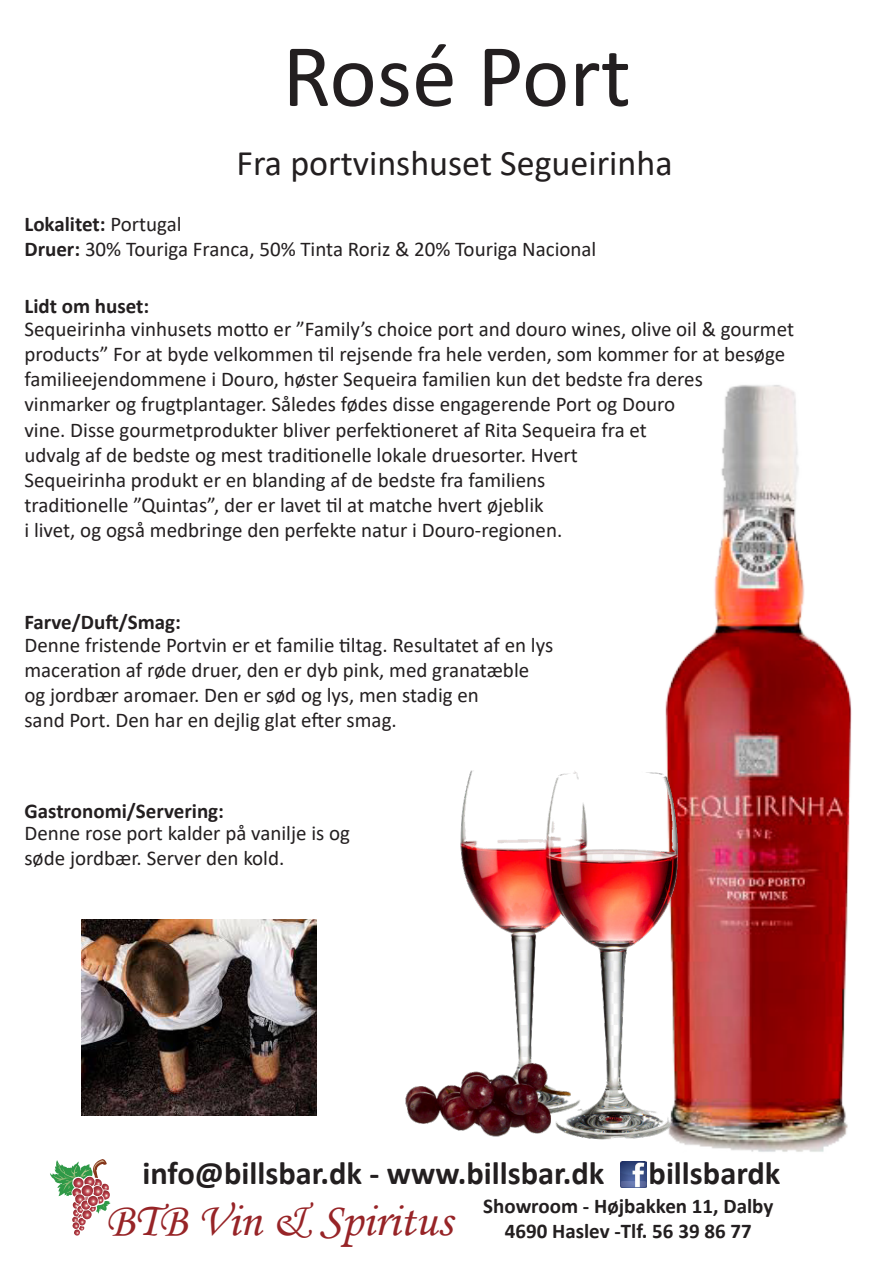
<style>
.page{position:relative;width:893px;height:1263px;background:#fff}
.page>*{position:absolute;margin:0;border:0;box-sizing:border-box;transform-origin:0 0}
.t1{font:90px "Calibri";color:#231f20}
.t2{font:47.7px "Monotype Corsiva";color:#972427}
.t3{font:36px "Calibri";color:#231f20}
.t4{font:700 32.4px "Calibri";color:#231f20}
.t5{font:21px "Calibri";color:#231f20}
.t6{font:700 21px/25.2px "Calibri";color:#231f20;text-align:center}
.s1{font-weight:400}
.s2{font-weight:700}
</style>
<div class="page">
<svg style="left:50px;top:1159px;width:61px;height:76px"></svg>
<img style="left:667px;top:385px;width:185px;height:767px">
<img style="left:405px;top:693px;width:290px;height:495px">
<img style="left:81px;top:920px;width:235px;height:195px">
<p class="t1" style="left:282px;top:13px;width:350px">Rosé Port</p>
<p class="t3" style="left:237px;top:138px;width:437px">Fra portvinshuset Segueirinha</p>
<p class="t6" style="left:24px;top:211px;width:159px">Lokalitet: <span class="s1">Portugal</span></p>
<p class="t5" style="left:24px;top:234px;width:573px"><span class="s2">Druer:</span> 30% Touriga Franca, 50% Tinta Roriz &amp; 20% Touriga Nacional</p>
<p class="t6" style="left:24px;top:294px;width:126px">Lidt om huset:</p>
<p class="t5" style="left:24px;top:314px;width:771px">Sequeirinha vinhusets motto er ”Family’s choice port and douro wines, olive oil &amp; gourmet</p>
<p class="t5" style="left:24px;top:339px;width:762px">products” For at byde velkommen til rejsende fra hele verden, som kommer for at besøge</p>
<p class="t5" style="left:24px;top:365px;width:680px">familieejendommene i Douro, høster Sequeira familien kun det bedste fra deres</p>
<p class="t5" style="left:24px;top:390px;width:652px">vinmarker og frugtplantager. Således fødes disse engagerende Port og Douro</p>
<p class="t5" style="left:24px;top:415px;width:624px">vine. Disse gourmetprodukter bliver perfektioneret af Rita Sequeira fra et</p>
<p class="t5" style="left:24px;top:440px;width:555px">udvalg af de bedste og mest traditionelle lokale druesorter. Hvert</p>
<p class="t5" style="left:24px;top:465px;width:522px">Sequeirinha produkt er en blanding af de bedste fra familiens</p>
<p class="t5" style="left:24px;top:491px;width:521px">traditionelle ”Quintas”, der er lavet til at matche hvert øjeblik</p>
<p class="t5" style="left:24px;top:516px;width:539px">i livet, og også medbringe den perfekte natur i Douro-regionen.</p>
<p class="t6" style="left:24px;top:609px;width:158px">Farve/Duft/Smag:</p>
<p class="t5" style="left:24px;top:630px;width:530px">Denne fristende Portvin er et familie tiltag. Resultatet af en lys</p>
<p class="t5" style="left:24px;top:655px;width:506px">maceration af røde druer, den er dyb pink, med granatæble</p>
<p class="t5" style="left:24px;top:680px;width:456px">og jordbær aromaer. Den er sød og lys, men stadig en</p>
<p class="t5" style="left:24px;top:705px;width:374px">sand Port. Den har en dejlig glat efter smag.</p>
<p class="t6" style="left:24px;top:798px;width:201px">Gastronomi/Servering:</p>
<p class="t5" style="left:24px;top:819px;width:327px">Denne rose port kalder på vanilje is og</p>
<p class="t5" style="left:24px;top:844px;width:261px">søde jordbær. Server den kold.</p>
<p class="t4" style="left:142px;top:1150px;width:464px">info@billsbar.dk - www.billsbar.dk</p>
<p class="t4" style="left:649px;top:1150px;width:133px">billsbardk</p>
<p class="t6" style="left:483px;top:1193px;width:292px">Showroom - Højbakken 11, Dalby<br>4690 Haslev -Tlf. 56 39 86 77</p>
<p class="t2" style="left:106px;top:1191px;width:348px">BTB Vin &amp; Spiritus</p>
</div>
